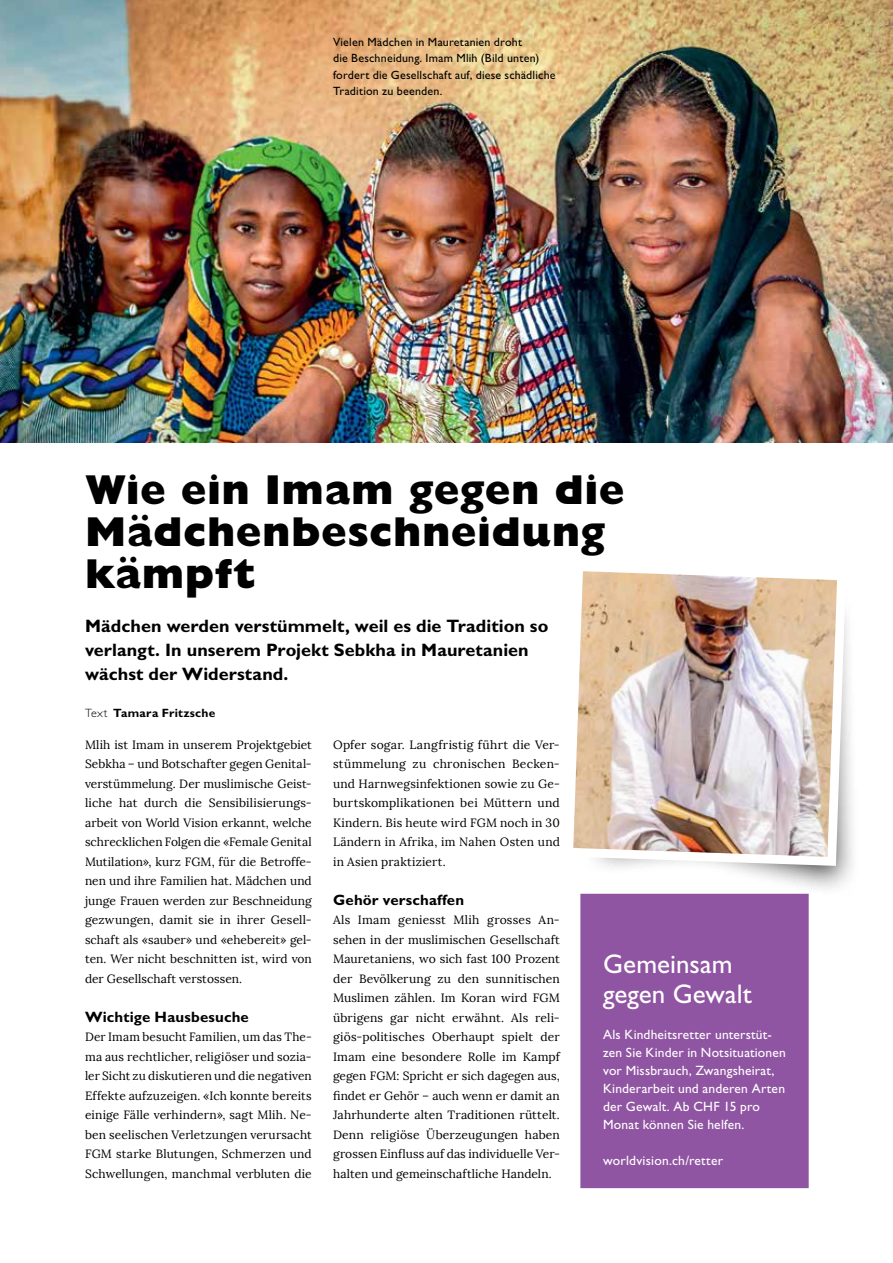
<style>
.page{position:relative;width:893px;height:1263px;background:#fff}
.page>*{position:absolute;margin:0;border:0;box-sizing:border-box;transform-origin:0 0}
.t1{font:800 42px/42px "Gill Sans Std";letter-spacing:.01em;color:#000}
.t2{font:27px/30px "Gill Sans Std";color:#fff}
.t3{font:700 18px/24px "Gill Sans Std";letter-spacing:.005em;color:#000}
.t4{font:700 15px "Gill Sans Std";letter-spacing:.015em;color:#000}
.t5{font:13.5px/18px "Gill Sans Std";letter-spacing:.015em;color:#fff}
.t6{font:12px/19.5px "Lora";letter-spacing:.005em;color:#000;text-align:justify}
.t7{font:12px/16.5px "Gill Sans Std";letter-spacing:.015em;color:#000}
.t8{font:700 12px "Gill Sans Std";letter-spacing:.02em;color:#000}
.s1{font-weight:300}
</style>
<div class="page">
<img style="left:1px;top:0;width:892px;height:442px">
<img style="left:0;top:0;width:1px;height:443px">
<div style="left:581px;top:894px;width:227px;height:293px;background:#9055a2"></div>
<div style="left:580px;top:894px;width:229px;height:294px;border:2px solid #9055a2"></div>
<div style="left:581px;top:582px;width:279px;height:315px;background:#000;opacity:.75"></div>
<img style="left:573px;top:571px;width:278px;height:299px">
<p class="t7" style="left:333px;top:33px;width:224px">Vielen Mädchen in Mauretanien droht<br>die Beschneidung. Imam Mlih (Bild unten) fordert die Gesellschaft auf, diese schädliche Tradition zu beenden.</p>
<h1 class="t1" style="left:85px;top:469px;width:541px">Wie ein Imam gegen die<br>Mädchenbeschneidung kämpft</h1>
<h3 class="t3" style="left:85px;top:614px;width:465px">Mädchen werden verstümmelt, weil es die Tradition so verlangt. In unserem Projekt Sebkha in Mauretanien wächst der Widerstand.</h3>
<p class="t8" style="left:85px;top:705px;width:132px"><span class="s1">Text</span> Tamara Fritzsche</p>
<p class="t6" style="left:333px;top:735px;width:228px">Opfer sogar. Langfristig führt die Ver&shy;stümmelung zu chronischen Becken&shy;und Harnwegsinfektionen sowie zu Ge&shy;burtskomplikationen bei Müttern und Kindern. Bis heute wird FGM noch in 30<br>Ländern in Afrika, im Nahen Osten und in Asien praktiziert.</p>
<p class="t4" style="left:333px;top:891px;width:132px">Gehör verschaffen</p>
<p class="t6" style="left:333px;top:910px;width:228px">Als Imam geniesst Mlih grosses An&shy;sehen in der muslimischen Gesellschaft Mauretaniens, wo sich fast 100 Prozent der Bevölkerung zu den sunnitischen Muslimen zählen. Im Koran wird FGM übrigens gar nicht erwähnt. Als reli&shy;giös-politisches Oberhaupt spielt der Imam eine besondere Rolle im Kampf gegen FGM: Spricht er sich dagegen aus, findet er Gehör – auch wenn er damit an Jahrhunderte alten Traditionen rüttelt.<br>Denn religiöse Überzeugungen haben grossen Einfluss auf das individuelle Ver&shy;halten und gemeinschaftliche Handeln.</p>
<p class="t6" style="left:85px;top:735px;width:228px">Mlih ist Imam in unserem Projektgebiet Sebkha – und Botschafter gegen Genital&shy;verstümmelung. Der muslimische Geist&shy;liche hat durch die Sensibilisierungs&shy;arbeit von World Vision erkannt, welche schrecklichen Folgen die «Female Genital Mutilation», kurz FGM, für die Betroffe&shy;nen und ihre Familien hat. Mädchen und junge Frauen werden zur Beschneidung gezwungen, damit sie in ihrer Gesell&shy;schaft als «sauber» und «ehebereit» gel&shy;ten. Wer nicht beschnitten ist, wird von der Gesellschaft verstossen.</p>
<p class="t4" style="left:85px;top:1008px;width:165px">Wichtige Hausbesuche</p>
<p class="t6" style="left:85px;top:1027px;width:228px">Der Imam besucht Familien, um das The&shy;ma aus rechtlicher, religiöser und sozia&shy;ler Sicht zu diskutieren und die negativen Effekte aufzuzeigen. «Ich konnte bereits einige Fälle verhindern», sagt Mlih. Ne&shy;ben seelischen Verletzungen verursacht FGM starke Blutungen, Schmerzen und Schwellungen, manchmal verbluten die</p>
<h2 class="t2" style="left:603px;top:949px;width:150px">Gemeinsam gegen Gewalt</h2>
<p class="t5" style="left:603px;top:1026px;width:184px">Als Kindheitsretter unterstüt&shy;zen Sie Kinder in Notsituationen vor Missbrauch, Zwangsheirat,<br>Kinderarbeit und anderen Arten der Gewalt. Ab CHF 15 pro<br>Monat können Sie helfen.</p>
<p class="t5" style="left:603px;top:1152px;width:121px">worldvision.ch/retter</p>
</div>
